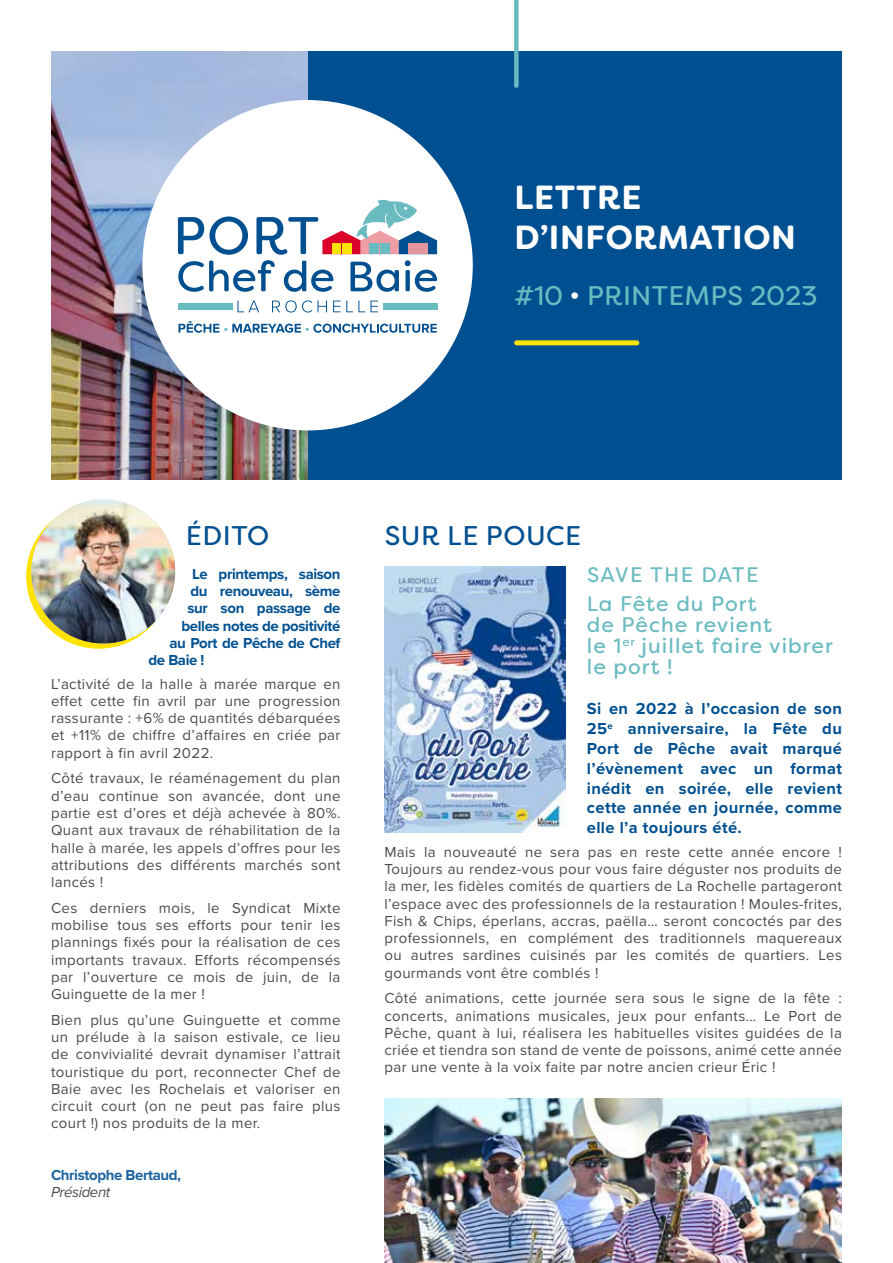
<style>
.page{position:relative;width:893px;height:1263px;background:#fff}
.page>*{position:absolute;margin:0;border:0;box-sizing:border-box;transform-origin:0 0}
.t1{font:700 33.45px/40.2px "Filson Soft";letter-spacing:.02em;color:#fff}
.t2{font:27px "Filson Soft";letter-spacing:.02em;color:#005091}
.t3{font:26.85px "Filson Soft";letter-spacing:.01em;color:#6abbc0}
.t4{font:21px/21px "Filson Soft";letter-spacing:.05em;color:#6abbc0}
.t5{font:700 16.5px/19.8px "Proxima Nova";letter-spacing:.025em;color:#005091;text-align:justify}
.t6{font:15px/17.2px "Proxima Nova";letter-spacing:.025em;color:#4b4b4d;text-align:justify}
.t7{font:700 15px "Proxima Nova";letter-spacing:-.025em;color:#005091}
.t8{font:700 15px "Proxima Nova";letter-spacing:-.025em;color:#1a629f}
.t9{font:italic 15px "Proxima Nova";letter-spacing:-.025em;color:#4b4b4d}
.s1{color:#fff}
</style>
<div class="page">
<div style="left:51px;top:51px;width:791px;height:428px;background:#005091"></div>
<img style="left:51px;top:51px;width:257px;height:428px">
<div style="left:514px;top:0;width:5px;height:86px;background:#6abbc0"></div>
<div style="left:142px;top:100px;width:331px;height:330px;background:#fff;border-radius:50%"></div>
<svg style="left:237px;top:301px;width:22px;height:11px"></svg>
<svg style="left:272px;top:300px;width:55px;height:12px"></svg>
<svg style="left:333px;top:301px;width:45px;height:11px"></svg>
<svg style="left:178px;top:321px;width:259px;height:12px"></svg>
<div style="left:178px;top:303px;width:54px;height:7px;background:#6abbc0"></div>
<div style="left:383px;top:303px;width:54px;height:7px;background:#6abbc0"></div>
<svg style="left:178px;top:199px;width:259px;height:93px"></svg>
<div style="left:517px;top:340px;width:120px;height:5px;background:#ffe300"></div>
<img style="left:384px;top:567px;width:182px;height:265px">
<div style="left:27px;top:504px;width:144px;height:144px;background:#ffe300;border-radius:50%"></div>
<img style="left:31px;top:500px;width:144px;height:143px;border-radius:72px">
<img style="left:384px;top:1098px;width:458px;height:165px">
<h1 class="t1" style="left:514px;top:178px;width:283px">LETTRE<br>D’INFORMATION</h1>
<h3 class="t3" style="left:514px;top:279px;width:305px">#10 <span class="s1">•</span> PRINTEMPS 2023</h3>
<h2 class="t2" style="left:186px;top:518px;width:85px">ÉDITO</h2>
<p class="t7" style="left:192px;top:563px;width:150px">Le printemps, saison</p>
<p class="t7" style="left:191px;top:580px;width:152px">du renouveau, sème</p>
<p class="t7" style="left:188px;top:597px;width:154px">sur son passage de</p>
<p class="t7" style="left:182px;top:614px;width:161px">belles notes de positivité</p>
<p class="t7" style="left:170px;top:632px;width:172px">au Port de Pêche de Chef</p>
<p class="t7" style="left:149px;top:649px;width:57px">de Baie !</p>
<p class="t6" style="left:51px;top:675px;width:291px">L’activité de la halle à marée marque en effet cette fin avril par une progression rassurante : +6% de quantités débarquées et +11% de chiffre d’affaires en criée par rapport à fin avril 2022.</p>
<p class="t6" style="left:51px;top:770px;width:291px">Côté travaux, le réaménagement du plan d’eau continue son avancée, dont une partie est d’ores et déjà achevée à 80%.<br>Quant aux travaux de réhabilitation de la halle à marée, les appels d’offres pour les attributions des différents marchés sont lancés !</p>
<p class="t6" style="left:51px;top:899px;width:291px">Ces derniers mois, le Syndicat Mixte mobilise tous ses efforts pour tenir les plannings fixés pour la réalisation de ces importants travaux. Efforts récompensés par l’ouverture ce mois de juin, de la Guinguette de la mer !</p>
<p class="t6" style="left:51px;top:1011px;width:291px">Bien plus qu’une Guinguette et comme un prélude à la saison estivale, ce lieu de convivialité devrait dynamiser l’attrait touristique du port, reconnecter Chef de Baie avec les Rochelais et valoriser en circuit court (on ne peut pas faire plus court !) nos produits de la mer.</p>
<p class="t8" style="left:51px;top:1163px;width:132px">Christophe Bertaud,</p>
<p class="t9" style="left:51px;top:1183px;width:61px">Président</p>
<h2 class="t2" style="left:385px;top:518px;width:198px">SUR LE POUCE</h2>
<h3 class="t4" style="left:587px;top:560px;width:173px;line-height:29.5px">SAVE THE DATE<br>La Fête du Port</h3>
<h3 class="t4" style="left:587px;top:614px;width:248px">de Pêche revient<br>le 1<sup>er</sup> juillet faire vibrer le port !</h3>
<p class="t5" style="left:587px;top:699px;width:257px">Si en 2022 à l’occasion de son 25<sup>e</sup> anniversaire, la Fête du Port de Pêche avait marqué l’évènement avec un format inédit en soirée, elle revient cette année en journée, comme elle l’a toujours été.</p>
<p class="t6" style="left:384px;top:843px;width:459px">Mais la nouveauté ne sera pas en reste cette année encore !<br>Toujours au rendez-vous pour vous faire déguster nos produits de la mer, les fidèles comités de quartiers de La Rochelle partageront l’espace avec des professionnels de la restauration ! Moules-frites, Fish &amp; Chips, éperlans, accras, paëlla… seront concoctés par des professionnels, en complément des traditionnels maquereaux ou autres sardines cuisinés par les comités de quartiers. Les gourmands vont être comblés !</p>
<p class="t6" style="left:384px;top:990px;width:459px">Côté animations, cette journée sera sous le signe de la fête : concerts, animations musicales, jeux pour enfants… Le Port de Pêche, quant à lui, réalisera les habituelles visites guidées de la criée et tiendra son stand de vente de poissons, animé cette année par une vente à la voix faite par notre ancien crieur Éric !</p>
</div>
